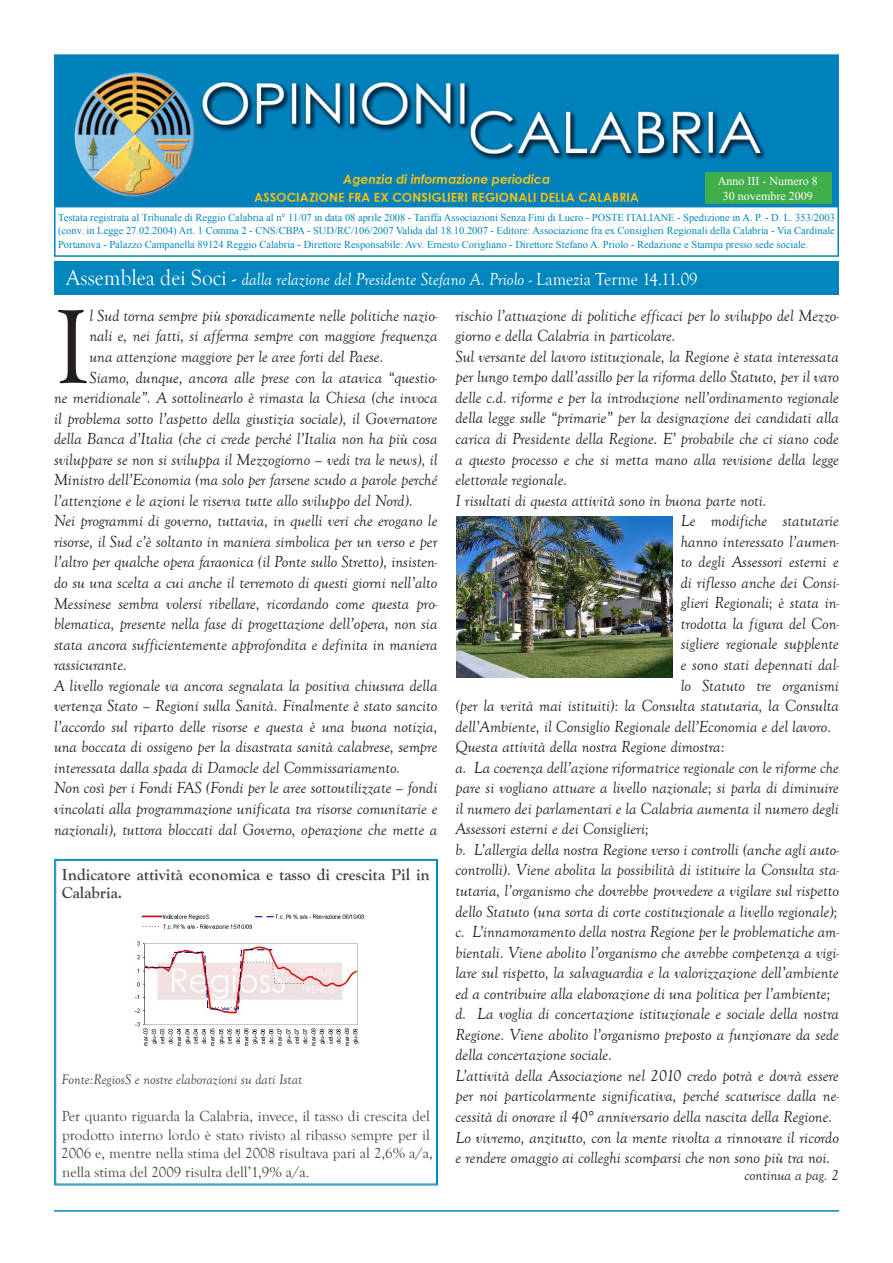
<style>
.page{position:relative;width:893px;height:1263px;background:#fff}
.page>*{position:absolute;margin:0;border:0;box-sizing:border-box;transform-origin:0 0}
.t1{font:108px "Goudy Old Style T";color:#231f20}
.t2{font:italic 18px "Goudy Old Style T";color:#fff;scale:.95 1}
.t3{font:italic 16.5px "Goudy Old Style T";color:#231f20}
.t4{font:700 16.5px/18.6px "Goudy Old Style T";color:#444}
.t5{font:15px/18.6px "Goudy Old Style T";color:#444}
.t6{font:italic 15px "Goudy Old Style T";color:#231f20}
.t7{font:italic 14.25px "Goudy Old Style T";color:#444}
.t8{font:12px/15px "Times New Roman";color:#fff;text-align:center}
.t9{font:10.5px/13.5px "Times New Roman";color:#0086bc;text-align:justify}
.s1{font-style:normal;font-size:22.5px}
.s2{font-style:normal}
</style>
<div class="page">
<img style="left:54px;top:54px;width:785px;height:150px">
<div style="left:706px;top:172px;width:126px;height:32px;background:#40ae49"></div>
<div style="left:54px;top:204px;width:785px;height:53px;border:2px solid #0086bc"></div>
<div style="left:54px;top:261px;width:785px;height:34px;background:#0086bc"></div>
<hr style="left:54px;top:1210px;width:785px;height:1px;background:#0086bc">
<svg style="left:54px;top:859px;width:384px;height:327px"></svg>
<div style="left:56px;top:860px;width:381px;height:324px;border:1px solid #0086bc"></div>
<img style="left:121px;top:912px;width:253px;height:138px">
<img style="left:457px;top:516px;width:215px;height:162px">
<p class="t8" style="left:718px;top:173px;width:101px">Anno III - Numero 8<br>30 novembre 2009</p>
<p class="t9" style="left:58px;top:210px;width:778px">Testata registrata al Tribunale di Reggio Calabria al n° 11/07 in data 08 aprile 2008 - Tariffa Associazioni Senza Fini di Lucro - POSTE ITALIANE - Spedizione in A. P. - D. L. 353/2003 (conv. in Legge 27.02.2004) Art. 1 Comma 2 - CNS/CBPA - SUD/RC/106/2007 Valida dal 18.10.2007 - Editore: Associazione fra ex Consiglieri Regionali della Calabria - Via Cardinale Portanova - Palazzo Campanella 89124 Reggio Calabria - Direttore Responsabile: Avv. Ernesto Corigliano - Direttore Stefano A. Priolo - Redazione e Stampa presso sede sociale.</p>
<p class="t2" style="left:66px;top:269px;width:666px"><span class="s1">Assemblea dei Soci -</span> dalla relazione del Presidente Stefano A. Priolo <span class="s2">- Lamezia Terme 14.11.09</span></p>
<h1 class="t1" style="left:54px;top:288px;width:37px">I</h1>
<p class="t3" style="left:89px;top:307px;width:350px">l Sud torna sempre più sporadicamente nelle politiche nazio-</p>
<p class="t3" style="left:455px;top:306px;width:385px">rischio l’attuazione di politiche efficaci per lo sviluppo del Mezzo-</p>
<p class="t3" style="left:455px;top:327px;width:222px">giorno e della Calabria in particolare.</p>
<p class="t3" style="left:455px;top:347px;width:385px">Sul versante del lavoro istituzionale, la Regione è stata interessata</p>
<p class="t3" style="left:455px;top:368px;width:385px">per lungo tempo dall’assillo per la riforma dello Statuto, per il varo</p>
<p class="t3" style="left:455px;top:389px;width:385px">delle c.d. riforme e per la introduzione nell’ordinamento regionale</p>
<p class="t3" style="left:455px;top:409px;width:385px">della legge sulle “primarie” per la designazione dei candidati alla</p>
<p class="t3" style="left:455px;top:430px;width:385px">carica di Presidente della Regione. E’ probabile che ci siano code</p>
<p class="t3" style="left:455px;top:450px;width:385px">a questo processo e che si metta mano alla revisione della legge</p>
<p class="t3" style="left:455px;top:471px;width:113px">elettorale regionale.</p>
<p class="t3" style="left:455px;top:491px;width:312px">I risultati di questa attività sono in buona parte noti.</p>
<p class="t3" style="left:681px;top:512px;width:160px">Le modifiche statutarie</p>
<p class="t3" style="left:681px;top:532px;width:160px">hanno interessato l’aumen-</p>
<p class="t3" style="left:681px;top:553px;width:160px">to degli Assessori esterni e</p>
<p class="t3" style="left:681px;top:573px;width:160px">di riflesso anche dei Consi-</p>
<p class="t3" style="left:681px;top:594px;width:160px">glieri Regionali; è stata in-</p>
<p class="t3" style="left:681px;top:615px;width:160px">trodotta la figura del Con-</p>
<p class="t3" style="left:681px;top:635px;width:160px">sigliere regionale supplente</p>
<p class="t3" style="left:681px;top:656px;width:160px">e sono stati depennati dal-</p>
<p class="t3" style="left:681px;top:676px;width:160px">lo Statuto tre organismi</p>
<p class="t3" style="left:455px;top:697px;width:385px">(per la verità mai istituiti): la Consulta statutaria, la Consulta</p>
<p class="t3" style="left:455px;top:717px;width:377px">dell’Ambiente, il Consiglio Regionale dell’Economia e del lavoro.</p>
<p class="t3" style="left:455px;top:738px;width:271px">Questa attività della nostra Regione dimostra:</p>
<p class="t3" style="left:455px;top:758px;width:385px">a. La coerenza dell’azione riformatrice regionale con le riforme che</p>
<p class="t3" style="left:455px;top:779px;width:385px">pare si vogliano attuare a livello nazionale; si parla di diminuire</p>
<p class="t3" style="left:455px;top:799px;width:385px">il numero dei parlamentari e la Calabria aumenta il numero degli</p>
<p class="t3" style="left:455px;top:820px;width:195px">Assessori esterni e dei Consiglieri;</p>
<p class="t3" style="left:455px;top:841px;width:385px">b. L’allergia della nostra Regione verso i controlli (anche agli auto-</p>
<p class="t3" style="left:455px;top:861px;width:385px">controlli). Viene abolita la possibilità di istituire la Consulta sta-</p>
<p class="t3" style="left:455px;top:882px;width:385px">tutaria, l’organismo che dovrebbe provvedere a vigilare sul rispetto</p>
<p class="t3" style="left:455px;top:902px;width:384px">dello Statuto (una sorta di corte costituzionale a livello regionale);</p>
<p class="t3" style="left:455px;top:923px;width:385px">c. L’innamoramento della nostra Regione per le problematiche am-</p>
<p class="t3" style="left:455px;top:943px;width:385px">bientali. Viene abolito l’organismo che avrebbe competenza a vigi-</p>
<p class="t3" style="left:455px;top:964px;width:385px">lare sul rispetto, la salvaguardia e la valorizzazione dell’ambiente</p>
<p class="t3" style="left:455px;top:984px;width:376px">ed a contribuire alla elaborazione di una politica per l’ambiente;</p>
<p class="t3" style="left:455px;top:1005px;width:385px">d. La voglia di concertazione istituzionale e sociale della nostra</p>
<p class="t3" style="left:455px;top:1025px;width:385px">Regione. Viene abolito l’organismo preposto a funzionare da sede</p>
<p class="t3" style="left:455px;top:1046px;width:158px">della concertazione sociale.</p>
<p class="t3" style="left:455px;top:1066px;width:385px">L’attività della Associazione nel 2010 credo potrà e dovrà essere</p>
<p class="t3" style="left:455px;top:1087px;width:385px">per noi particolarmente significativa, perché scaturisce dalla ne-</p>
<p class="t3" style="left:455px;top:1108px;width:378px">cessità di onorare il 40° anniversario della nascita della Regione.</p>
<p class="t3" style="left:455px;top:1128px;width:385px">Lo vivremo, anzitutto, con la mente rivolta a rinnovare il ricordo</p>
<p class="t3" style="left:455px;top:1149px;width:376px">e rendere omaggio ai colleghi scomparsi che non sono più tra noi.</p>
<p class="t3" style="left:89px;top:327px;width:350px">nali e, nei fatti, si afferma sempre con maggiore frequenza</p>
<p class="t3" style="left:89px;top:348px;width:295px">una attenzione maggiore per le aree forti del Paese.</p>
<p class="t3" style="left:89px;top:368px;width:350px">Siamo, dunque, ancora alle prese con la atavica “questio-</p>
<p class="t3" style="left:54px;top:389px;width:385px">ne meridionale”. A sottolinearlo è rimasta la Chiesa (che invoca</p>
<p class="t3" style="left:54px;top:409px;width:385px">il problema sotto l’aspetto della giustizia sociale), il Governatore</p>
<p class="t3" style="left:54px;top:430px;width:385px">della Banca d’Italia (che ci crede perché l’Italia non ha più cosa</p>
<p class="t3" style="left:54px;top:450px;width:385px">sviluppare se non si sviluppa il Mezzogiorno – vedi tra le news), il</p>
<p class="t3" style="left:54px;top:471px;width:385px">Ministro dell’Economia (ma solo per farsene scudo a parole perché</p>
<p class="t3" style="left:54px;top:491px;width:360px">l’attenzione e le azioni le riserva tutte allo sviluppo del Nord).</p>
<p class="t3" style="left:54px;top:512px;width:385px">Nei programmi di governo, tuttavia, in quelli veri che erogano le</p>
<p class="t3" style="left:54px;top:533px;width:385px">risorse, il Sud c’è soltanto in maniera simbolica per un verso e per</p>
<p class="t3" style="left:54px;top:553px;width:385px">l’altro per qualche opera faraonica (il Ponte sullo Stretto), insisten-</p>
<p class="t3" style="left:54px;top:574px;width:385px">do su una scelta a cui anche il terremoto di questi giorni nell’alto</p>
<p class="t3" style="left:54px;top:594px;width:385px">Messinese sembra volersi ribellare, ricordando come questa pro-</p>
<p class="t3" style="left:54px;top:615px;width:385px">blematica, presente nella fase di progettazione dell’opera, non sia</p>
<p class="t3" style="left:54px;top:635px;width:385px">stata ancora sufficientemente approfondita e definita in maniera</p>
<p class="t3" style="left:54px;top:656px;width:74px">rassicurante.</p>
<p class="t3" style="left:54px;top:676px;width:385px">A livello regionale va ancora segnalata la positiva chiusura della</p>
<p class="t3" style="left:54px;top:697px;width:385px">vertenza Stato – Regioni sulla Sanità. Finalmente è stato sancito</p>
<p class="t3" style="left:54px;top:717px;width:385px">l’accordo sul riparto delle risorse e questa è una buona notizia,</p>
<p class="t3" style="left:54px;top:738px;width:385px">una boccata di ossigeno per la disastrata sanità calabrese, sempre</p>
<p class="t3" style="left:54px;top:759px;width:348px">interessata dalla spada di Damocle del Commissariamento.</p>
<p class="t3" style="left:54px;top:779px;width:385px">Non così per i Fondi FAS (Fondi per le aree sottoutilizzate – fondi</p>
<p class="t3" style="left:54px;top:800px;width:385px">vincolati alla programmazione unificata tra risorse comunitarie e</p>
<p class="t3" style="left:54px;top:820px;width:385px">nazionali), tuttora bloccati dal Governo, operazione che mette a</p>
<p class="t4" style="left:62px;top:865px;width:370px">Indicatore attività economica e tasso di crescita Pil in<br>Calabria.</p>
<p class="t7" style="left:62px;top:1071px;width:242px">Fonte:RegiosS e nostre elaborazioni su dati Istat</p>
<p class="t5" style="left:61px;top:1107px;width:373px">Per quanto riguarda la Calabria, invece, il tasso di crescita del prodotto interno lordo è stato rivisto al ribasso sempre per il 2006 e, mentre nella stima del 2008 risultava pari al 2,6% a/a, nella stima del 2009 risulta dell’1,9% a/a.</p>
<p class="t6" style="left:744px;top:1167px;width:96px">continua a pag. 2</p>
</div>
